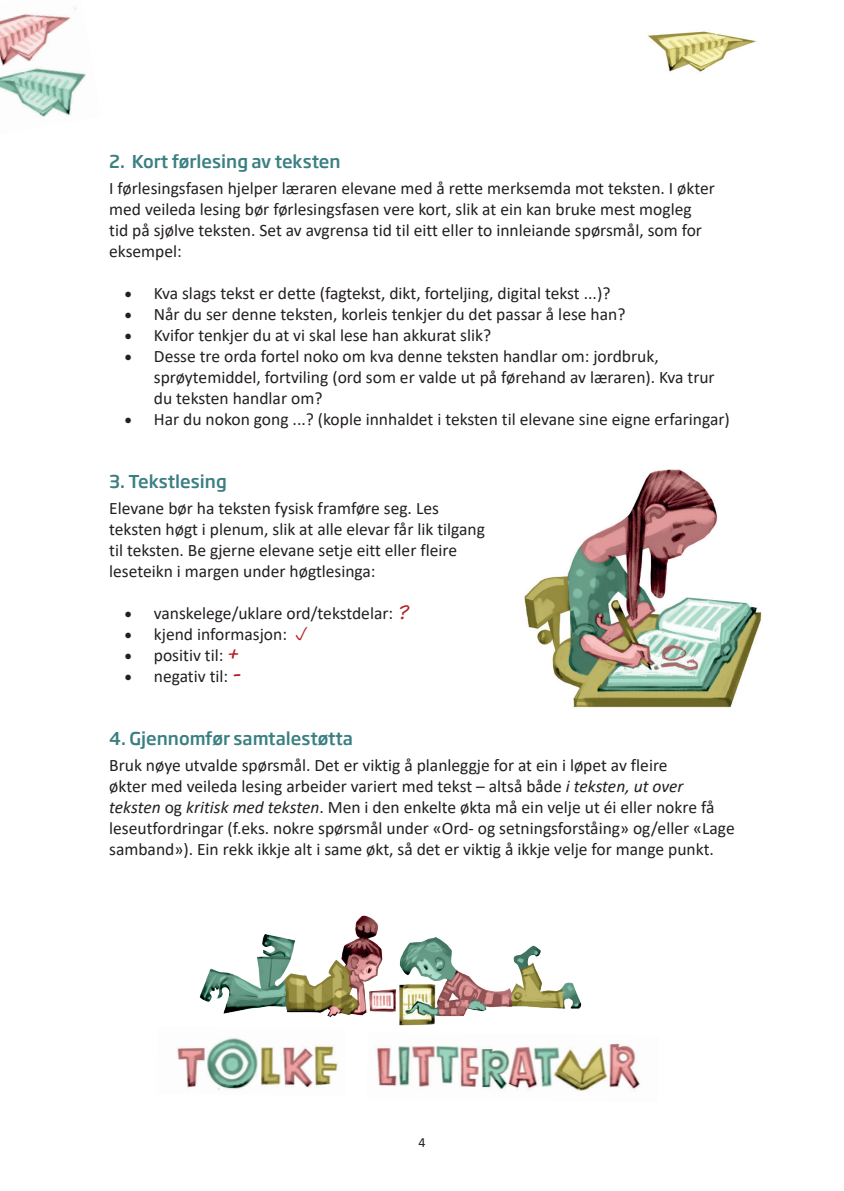
<style>
.page{position:relative;width:844px;height:1191px;background:#fff}
.page>*{position:absolute;margin:0;border:0;box-sizing:border-box;transform-origin:0 0}
.t1{font:17.5px/21px "Calibri";color:#231f20}
.t2{font:500 17.5px "Soho Gothic Std";color:#3a7f82}
.t3{font:14px "Calibri";color:#231f20}
.s1{font-family:"Minion Pro";font-size:21px}
.s2{font-family:"MV Boli";font-size:19.25px;color:#b61c20}
.s3{font-style:italic}
</style>
<div class="page">
<img style="left:0;top:7px;width:86px;height:110px">
<img style="left:648px;top:31px;width:108px;height:41px">
<img style="left:524px;top:469px;width:238px;height:239px">
<img style="left:177px;top:1038px;width:161px;height:53px">
<img style="left:376px;top:1043px;width:264px;height:48px">
<img style="left:199px;top:915px;width:383px;height:111px">
<p class="t2" style="left:109px;top:150px;width:233px">2. Kort førlesing av teksten</p>
<p class="t1" style="left:109px;top:177px;width:607px">I førlesingsfasen hjelper læraren elevane med å rette merksemda mot teksten. I økter med veileda lesing bør førlesingsfasen vere kort, slik at ein kan bruke mest mogleg tid på sjølve teksten. Set av avgrensa tid til eitt eller to innleiande spørsmål, som for eksempel:</p>
<p class="t1" style="left:124px;top:282px;width:487px"><span class="s1">•</span> Kva slags tekst er dette (fagtekst, dikt, forteljing, digital tekst ...)?</p>
<p class="t1" style="left:124px;top:303px;width:502px"><span class="s1">•</span> Når du ser denne teksten, korleis tenkjer du det passar å lese han?</p>
<p class="t1" style="left:124px;top:324px;width:368px"><span class="s1">•</span> Kvifor tenkjer du at vi skal lese han akkurat slik?</p>
<p class="t1" style="left:154px;top:345px;width:562px;text-indent:-30px"><span class="s1">•</span> Desse tre orda fortel noko om kva denne teksten handlar om: jordbruk, sprøytemiddel, fortviling (ord som er valde ut på førehand av læraren). Kva trur du teksten handlar om?</p>
<p class="t1" style="left:124px;top:408px;width:607px"><span class="s1">•</span> Har du nokon gong ...? (kople innhaldet i teksten til elevane sine eigne erfaringar)</p>
<p class="t2" style="left:109px;top:470px;width:119px">3. Tekstlesing</p>
<p class="t1" style="left:109px;top:497px;width:377px">Elevane bør ha teksten fysisk framføre seg. Les teksten høgt i plenum, slik at alle elevar får lik tilgang til teksten. Be gjerne elevane setje eitt eller fleire leseteikn i margen under høgtlesinga:</p>
<p class="t1" style="left:124px;top:602px;width:285px"><span class="s1">•</span> vanskelege/uklare ord/tekstdelar: <span class="s2">?</span></p>
<p class="t1" style="left:124px;top:623px;width:164px"><span class="s1">•</span> kjend informasjon:</p>
<p class="t1" style="left:124px;top:644px;width:116px"><span class="s1">•</span> positiv til: <span class="s2">+</span></p>
<p class="t1" style="left:124px;top:665px;width:118px"><span class="s1">•</span> negativ til: <span class="s2">-</span></p>
<p class="t2" style="left:109px;top:727px;width:245px">4. Gjennomfør samtalestøtta</p>
<p class="t1" style="left:109px;top:754px;width:627px">Bruk nøye utvalde spørsmål. Det er viktig å planleggje for at ein i løpet av fleire<br>økter med veileda lesing arbeider variert med tekst – altså både <span class="s3">i teksten, ut over teksten</span> og <span class="s3">kritisk med teksten</span>. Men i den enkelte økta må ein velje ut éi eller nokre få leseutfordringar (f.eks. nokre spørsmål under «Ord- og setningsforståing» og/eller «Lage samband»). Ein rekk ikkje alt i same økt, så det er viktig å ikkje velje for mange punkt.</p>
<p class="t3" style="left:418px;top:1132px;width:9px">4</p>
</div>
